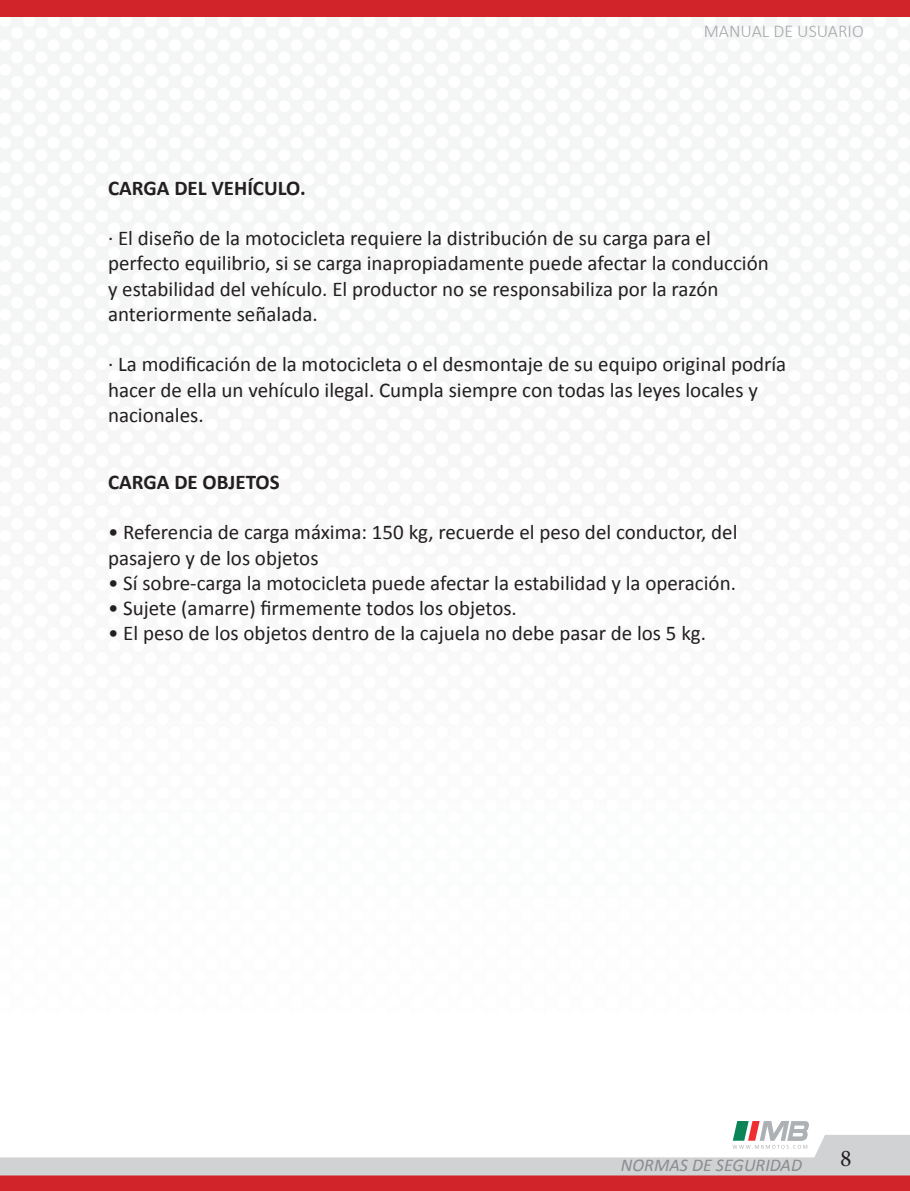
<style>
.page{position:relative;width:910px;height:1191px;background:#fff}
.page>*{position:absolute;margin:0;border:0;box-sizing:border-box;transform-origin:0 0}
.t1{font:24px "Minion Pro";color:#231f20}
.t2{font:21px/25.2px "Calibri";color:#231f20}
.t3{font:700 21px "Calibri";color:#231f20}
.t4{font:italic 18px "Calibri";color:#8a8c8f}
.t5{font:300 18px "Calibri";color:#a8a9ad}
</style>
<div class="page">
<div style="left:0;top:0;width:910px;height:17px;background:#d1232a"></div>
<svg style="left:0;top:1121px;width:910px;height:70px"></svg>
<p class="t5" style="left:704px;top:20px;width:162px">MANUAL DE USUARIO</p>
<p class="t3" style="left:108px;top:173px;width:199px">CARGA DEL VEHÍCULO.</p>
<p class="t2" style="left:108px;top:225px;width:662px">· El diseño de la motocicleta requiere la distribución de su carga para el perfecto equilibrio, si se carga inapropiadamente puede afectar la conducción y estabilidad del vehículo. El productor no se responsabiliza por la razón anteriormente señalada.</p>
<p class="t2" style="left:108px;top:351px;width:680px">· La modificación de la motocicleta o el desmontaje de su equipo original podría hacer de ella un vehículo ilegal. Cumpla siempre con todas las leyes locales y nacionales.</p>
<p class="t3" style="left:108px;top:467px;width:173px">CARGA DE OBJETOS</p>
<p class="t2" style="left:108px;top:519px;width:631px">• Referencia de carga máxima: 150 kg, recuerde el peso del conductor, del pasajero y de los objetos</p>
<p class="t2" style="left:108px;top:569px;width:629px">• Sí sobre-carga la motocicleta puede afectar la estabilidad y la operación.</p>
<p class="t2" style="left:108px;top:594px;width:410px">• Sujete (amarre) firmemente todos los objetos.</p>
<p class="t2" style="left:108px;top:619px;width:600px">• El peso de los objetos dentro de la cajuela no debe pasar de los 5 kg.</p>
<p class="t4" style="left:621px;top:1154px;width:183px">NORMAS DE SEGURIDAD</p>
<p class="t1" style="left:840px;top:1142px;width:13px">8</p>
</div>
